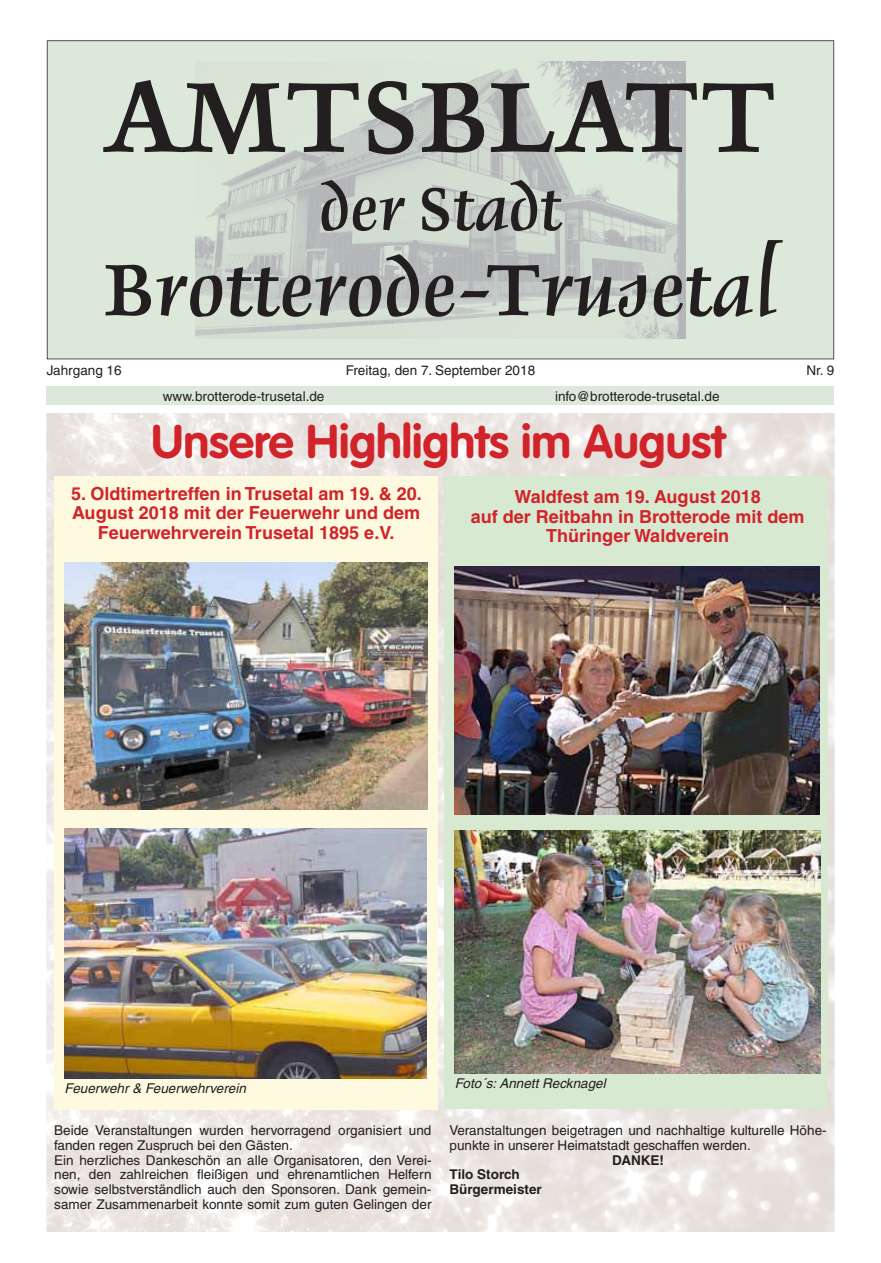
<style>
.page{position:relative;width:881px;height:1263px;background:#fff}
.page>*{position:absolute;margin:0;border:0;box-sizing:border-box;transform-origin:0 0}
.t1{font:133.5px "Delphin LT II";color:#231f20}
.t2{font:97.5px "Delphin LT II";color:#231f20}
.t3{font:79.5px "Delphin LT II";color:#231f20}
.t4{font:700 46.5px "VAG Rounded LT";color:#d1232a}
.t5{font:700 18px/19.6px "Helvetica LT";color:#d1232a;text-align:center}
.t6{font:13.5px/14.7px "Helvetica LT";color:#231f20}
.t7{font:italic 13.5px "Helvetica LT";color:#231f20}
.t8{font:700 13.5px/14.7px "Helvetica LT";color:#231f20}
</style>
<div class="page">
<div style="left:47px;top:40px;width:786px;height:319px;background:#dce8d9"></div>
<img style="left:196px;top:62px;width:489px;height:276px">
<div style="left:47px;top:386px;width:786px;height:19px;background:#dce8d9"></div>
<img style="left:47px;top:413px;width:786px;height:818px">
<div style="left:444px;top:476px;width:383px;height:633px;background:#d8e9d2"></div>
<img style="left:454px;top:567px;width:365px;height:247px">
<img style="left:454px;top:830px;width:366px;height:244px">
<div style="left:54px;top:476px;width:383px;height:634px;background:#fefae0"></div>
<img style="left:64px;top:562px;width:363px;height:248px">
<img style="left:64px;top:828px;width:362px;height:250px">
<h1 class="t1" style="left:104px;top:47px;width:673px">AMTSBLATT</h1>
<h3 class="t3" style="left:319px;top:167px;width:244px">der Stadt</h3>
<h2 class="t2" style="left:104px;top:239px;width:674px">Brotterode-Trusetal</h2>
<p class="t6" style="left:47px;top:363px;width:76px">Jahrgang 16</p>
<p class="t6" style="left:345px;top:363px;width:191px">Freitag, den 7. September 2018</p>
<p class="t6" style="left:806px;top:363px;width:29px">Nr. 9</p>
<p class="t6" style="left:163px;top:388px;width:163px">www.brotterode-trusetal.de</p>
<p class="t6" style="left:555px;top:388px;width:166px">info@brotterode-trusetal.de</p>
<h3 class="t4" style="left:151px;top:414px;width:575px">Unsere Highlights im August</h3>
<h3 class="t5" style="left:71px;top:483px;width:352px">5. Oldtimertreffen in Trusetal am 19. &amp; 20.<br>August 2018 mit der Feuerwehr und dem<br>Feuerwehrverein Trusetal 1895 e.V.</h3>
<h3 class="t5" style="left:470px;top:486px;width:335px">Waldfest am 19. August 2018<br>auf der Reitbahn in Brotterode mit dem<br>Thüringer Waldverein</h3>
<p class="t7" style="left:64px;top:1081px;width:183px">Feuerwehr &amp; Feuerwehrverein</p>
<p class="t7" style="left:454px;top:1076px;width:152px">Foto´s: Annett Recknagel</p>
<p class="t6" style="left:54px;top:1123px;width:378px">Beide Veranstaltungen wurden hervorragend organisiert und fanden regen Zuspruch bei den Gästen.<br>Ein herzliches Dankeschön an alle Organisatoren, den Verei&shy;nen, den zahlreichen fleißigen und ehrenamtlichen Helfern sowie selbstverständlich auch den Sponsoren. Dank gemein&shy;samer Zusammenarbeit konnte somit zum guten Gelingen der</p>
<p class="t6" style="left:449px;top:1123px;width:378px">Veranstaltungen beigetragen und nachhaltige kulturelle Höhe&shy;punkte in unserer Heimatstadt geschaffen werden.</p>
<p class="t8" style="left:612px;top:1152px;width:53px">DANKE!</p>
<p class="t8" style="left:449px;top:1167px;width:94px">Tilo Storch<br>Bürgermeister</p>
</div>
